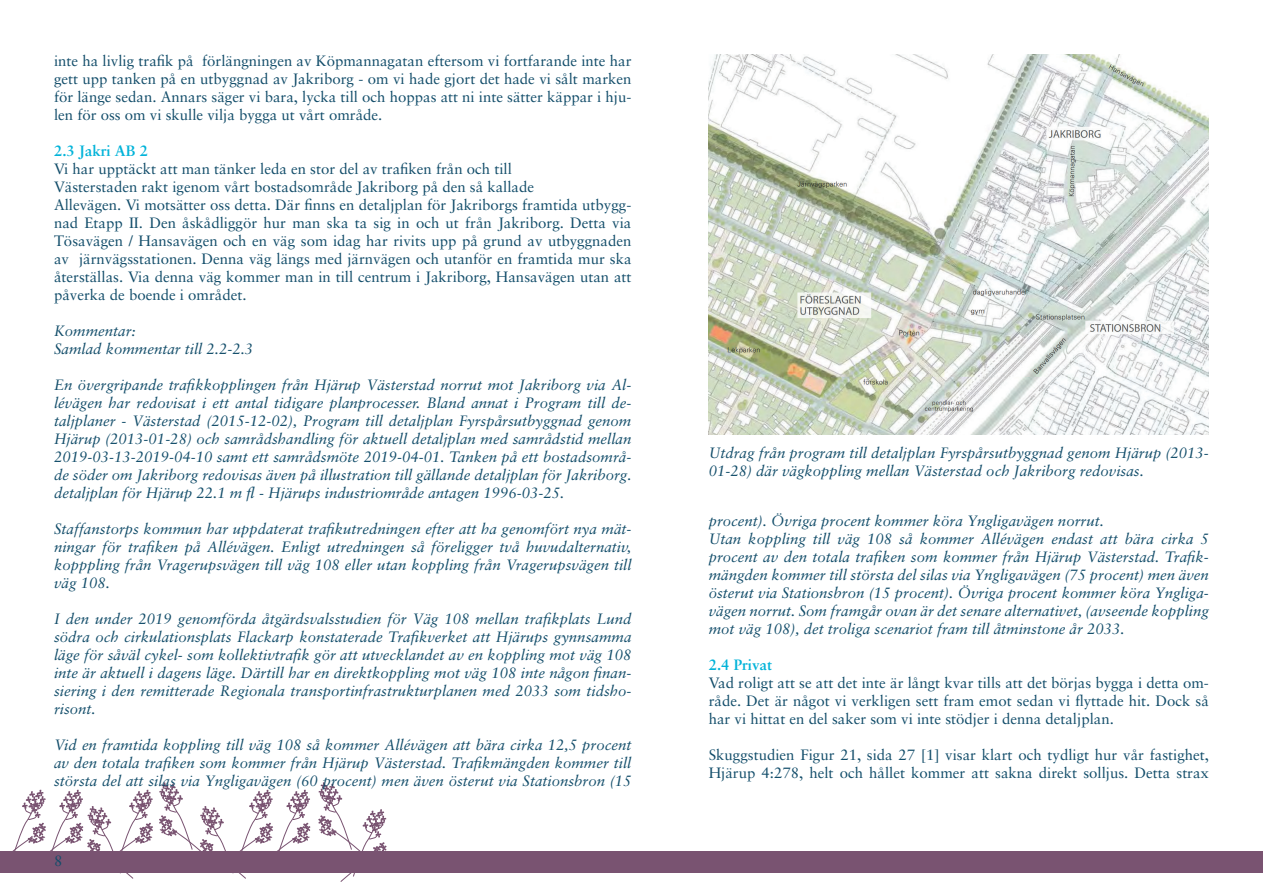
<style>
.page{position:relative;width:1263px;height:893px;background:#fff}
.page>*{position:absolute;margin:0;border:0;box-sizing:border-box;transform-origin:0 0}
.t1{font:italic 15px/18px "Sabon";color:#124d6a;text-align:justify}
.t2{font:15px/18px "Sabon";color:#124d6a;text-align:justify}
.t3{font:700 15px "Sabon";color:#02b3d9}
.t4{font:15px "Sabon";color:#124c6a}
</style>
<div class="page">
<div style="left:0;top:851px;width:1263px;height:21px;background:#795371"></div>
<svg style="left:0;top:790px;width:153px;height:89px"></svg>
<svg style="left:318px;top:782px;width:69px;height:100px"></svg>
<svg style="left:159px;top:782px;width:152px;height:97px"></svg>
<img style="left:709px;top:54px;width:500px;height:381px">
<p class="t2" style="left:54px;top:51px;width:579px">inte ha livlig trafik på förlängningen av Köpmannagatan eftersom vi fortfarande inte har gett upp tanken på en utbyggnad av Jakriborg - om vi hade gjort det hade vi sålt marken för länge sedan. Annars säger vi bara, lycka till och hoppas att ni inte sätter käppar i hju&shy;len för oss om vi skulle vilja bygga ut vårt område.</p>
<p class="t3" style="left:54px;top:141px;width:96px">2.3 Jakri AB 2</p>
<p class="t2" style="left:54px;top:159px;width:579px;text-align:left">Vi har upptäckt att man tänker leda en stor del av trafiken från och till<br>Västerstaden rakt igenom vårt bostadsområde Jakriborg på den så kallade<br>Allevägen. Vi motsätter oss detta. Där finns en detaljplan för Jakriborgs framtida utbygg&shy;nad Etapp II. Den åskådliggör hur man ska ta sig in och ut från Jakriborg. Detta via Tösavägen / Hansavägen och en väg som idag har rivits upp på grund av utbyggnaden av järnvägsstationen. Denna väg längs med järnvägen och utanför en framtida mur ska återställas. Via denna väg kommer man in till centrum i Jakriborg, Hansavägen utan att påverka de boende i området.</p>
<p class="t1" style="left:54px;top:321px;width:201px">Kommentar:<br>Samlad kommentar till 2.2-2.3</p>
<p class="t1" style="left:54px;top:375px;width:579px">En övergripande trafikkopplingen från Hjärup Västerstad norrut mot Jakriborg via Al&shy;lévägen har redovisat i ett antal tidigare planprocesser. Bland annat i Program till de&shy;taljplaner - Västerstad (2015-12-02), Program till detaljplan Fyrspårsutbyggnad genom Hjärup (2013-01-28) och samrådshandling för aktuell detaljplan med samrådstid mellan 2019-03-13-2019-04-10 samt ett samrådsmöte 2019-04-01. Tanken på ett bostadsområ&shy;de söder om Jakriborg redovisas även på illustration till gällande detaljplan för Jakriborg. detaljplan för Hjärup 22.1 m fl - Hjärups industriområde antagen 1996-03-25.</p>
<p class="t1" style="left:54px;top:519px;width:579px">Staffanstorps kommun har uppdaterat trafikutredningen efter att ha genomfört nya mät&shy;ningar för trafiken på Allévägen. Enligt utredningen så föreligger två huvudalternativ, kopppling från Vragerupsvägen till väg 108 eller utan koppling från Vragerupsvägen till väg 108.</p>
<p class="t1" style="left:54px;top:609px;width:579px">I den under 2019 genomförda åtgärdsvalsstudien för Väg 108 mellan trafikplats Lund södra och cirkulationsplats Flackarp konstaterade Trafikverket att Hjärups gynnsamma läge för såväl cykel- som kollektivtrafik gör att utvecklandet av en koppling mot väg 108 inte är aktuell i dagens läge. Därtill har en direktkoppling mot väg 108 inte någon finan&shy;siering i den remitterade Regionala transportinfrastrukturplanen med 2033 som tidsho&shy;risont.</p>
<p class="t1" style="left:54px;top:735px;width:579px">Vid en framtida koppling till väg 108 så kommer Allévägen att bära cirka 12,5 procent av den totala trafiken som kommer från Hjärup Västerstad. Trafikmängden kommer till största del att silas via Yngligavägen (60 procent) men även österut via Stationsbron (15</p>
<p class="t4" style="left:54px;top:852px;width:10px">8</p>
<p class="t1" style="left:709px;top:444px;width:502px">Utdrag från program till detaljplan Fyrspårsutbyggnad genom Hjärup (2013-<br>01-28) där vägkoppling mellan Västerstad och Jakriborg redovisas.</p>
<p class="t1" style="left:709px;top:512px;width:502px;text-align:left">procent). Övriga procent kommer köra Yngligavägen norrut.<br>Utan koppling till väg 108 så kommer Allévägen endast att bära cirka 5 procent av den totala trafiken som kommer från Hjärup Västerstad. Trafik&shy;mängden kommer till största del silas via Yngligavägen (75 procent) men även österut via Stationsbron (15 procent). Övriga procent kommer köra Yngliga&shy;vägen norrut. Som framgår ovan är det senare alternativet, (avseende koppling mot väg 108), det troliga scenariot fram till åtminstone år 2033.</p>
<p class="t3" style="left:709px;top:656px;width:65px">2.4 Privat</p>
<p class="t2" style="left:709px;top:674px;width:502px">Vad roligt att se att det inte är långt kvar tills att det börjas bygga i detta om&shy;råde. Det är något vi verkligen sett fram emot sedan vi flyttade hit. Dock så har vi hittat en del saker som vi inte stödjer i denna detaljplan.</p>
<p class="t2" style="left:709px;top:746px;width:502px">Skuggstudien Figur 21, sida 27 [1] visar klart och tydligt hur vår fastighet,<br>Hjärup 4:278, helt och hållet kommer att sakna direkt solljus. Detta strax</p>
</div>
